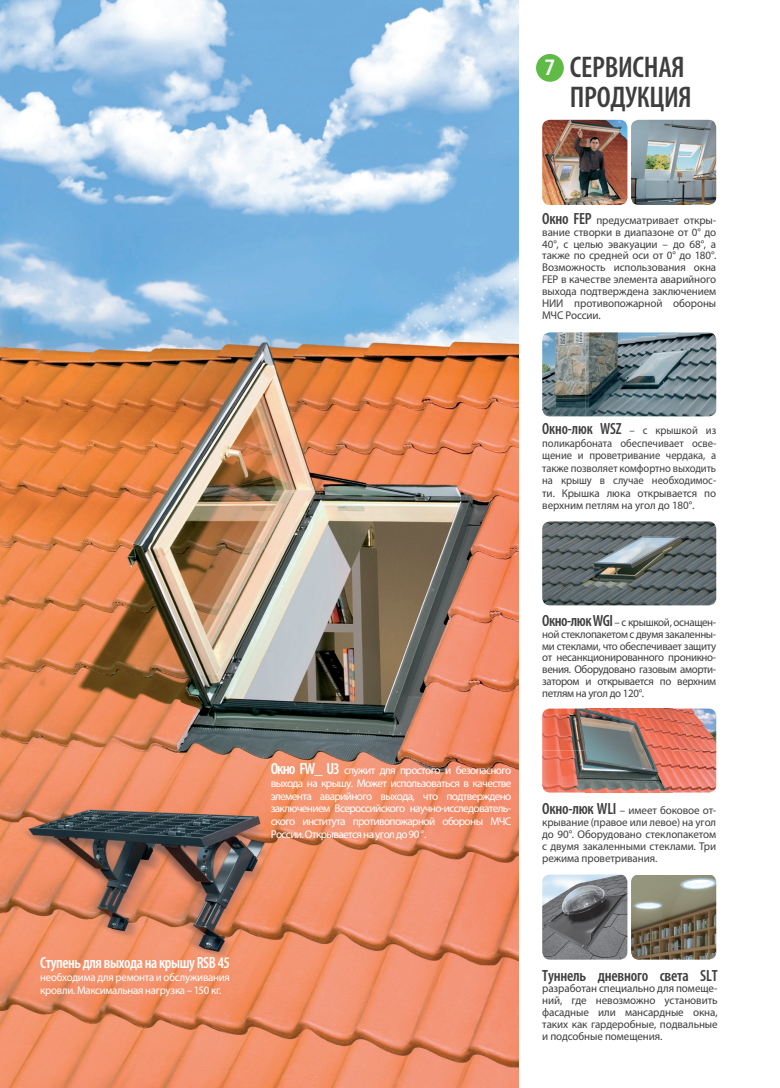
<style>
.page{position:relative;width:780px;height:1088px;background:#fff}
.page>*{position:absolute;margin:0;border:0;box-sizing:border-box;transform-origin:0 0}
.t1{font:600 condensed 30px/30px "Myriad Pro";letter-spacing:-.01em;color:#3e3e3f}
.t2{font:600 condensed 23.75px "Myriad Pro";color:#fff;scale:1.1 1}
.t3{font:600 condensed 16.25px "Myriad Pro";letter-spacing:-.03em;color:#fff;scale:.96 1}
.t4{font:600 condensed 16.25px "Myriad Pro";letter-spacing:-.015em;color:#3e3e3f}
.t5{font:600 condensed 16.25px "Myriad Pro";letter-spacing:-.015em;color:#3e3e3f;scale:.94 1}
.t6{font:11.25px/11.9px "Myriad Pro";letter-spacing:-.01em;color:#3e3e3f;text-align:justify}
.t7{font:11.25px/12.9px "Myriad Pro";letter-spacing:-.03em;color:#fff;text-align:justify}
.t8{font:11.25px/12.5px "Myriad Pro";letter-spacing:-.01em;color:#3e3e3f;text-align:justify;scale:.94 1}
.t9{font:11.25px/12.9px "Myriad Pro";letter-spacing:-.03em;color:#fff;scale:.96 1}
.s1{font-weight:600;font-stretch:condensed;font-size:16.25px}
.s2{font-weight:400;font-stretch:normal;font-size:11.25px}
</style>
<div class="page">
<img style="left:0;top:0;width:518px;height:1088px">
<img style="left:542px;top:874px;width:85px;height:85px">
<img style="left:631px;top:875px;width:85px;height:84px">
<img style="left:542px;top:120px;width:85px;height:85px">
<img style="left:631px;top:120px;width:85px;height:85px">
<div style="left:536px;top:54px;width:28px;height:28px;background:#60bb46;border-radius:50%"></div>
<img style="left:542px;top:332px;width:174px;height:84px">
<img style="left:542px;top:521px;width:174px;height:84px">
<img style="left:542px;top:708px;width:174px;height:84px">
<h3 class="t3" style="left:40px;top:954px;width:199px">Ступень для выхода на крышу RSB 45</h3>
<p class="t9" style="left:40px;top:971px;width:199px">необходима для ремонта и обслуживания кровли. Максимальная нагрузка – 150 кг.</p>
<h2 class="t2" style="left:544px;top:54px;width:11px">7</h2>
<h1 class="t1" style="left:570px;top:53px;width:123px">СЕРВИСНАЯ<br>ПРОДУКЦИЯ</h1>
<p class="t6" style="left:542px;top:214px;width:175px"><span class="s1">Окно FEP</span> предусматривает откры&shy;вание створки в диапазоне от 0° до 40°, с целью эвакуации – до 68°, а также по средней оси от 0° до 180°.<br>Возможность использования окна FEP в качестве элемента аварийного выхода подтверждена заключением НИИ противопожарной обороны МЧС России.</p>
<h3 class="t5" style="left:542px;top:420px;width:187px">Окно-люк WSZ <span class="s2">– с крышкой из</span></h3>
<p class="t8" style="left:542px;top:436px;width:187px">поликарбоната обеспечивает осве&shy;щение и проветривание чердака, а также позволяет комфортно выходить на крышу в случае необходимос&shy;ти. Крышка люка открывается по верхним петлям на угол до 180°.</p>
<p class="t7" style="left:271px;top:763px;width:242px"><span class="s1">Окно FW_ U3</span> служит для простого и безопасного выхода на крышу. Может использоваться в качестве элемента аварийного выхода, что подтверждено заключением Всероссийского научно-исследователь&shy;ского института противопожарной обороны МЧС России. Открывается на угол до 90 °.</p>
<p class="t6" style="left:542px;top:616px;width:175px"><span class="s1">Окно-люк WGI</span> – с крышкой, оснащен&shy;ной стеклопакетом с двумя закаленны&shy;ми стеклами, что обеспечивает защиту от несанкционированного проникно&shy;вения. Оборудовано газовым аморти&shy;затором и открывается по верхним петлям на угол до 120°.</p>
<p class="t6" style="left:542px;top:804px;width:175px"><span class="s1">Окно-люк WLI</span> – имеет боковое от&shy;крывание (правое или левое) на угол до 90°. Оборудовано стеклопакетом с двумя закаленными стеклами. Три режима проветривания.</p>
<h3 class="t4" style="left:542px;top:966px;width:177px">Туннель дневного света SLT</h3>
<p class="t6" style="left:542px;top:982px;width:177px">разработан специально для помеще&shy;ний, где невозможно установить фасадные или мансардные окна, таких как гардеробные, подвальные и подсобные помещения.</p>
</div>
